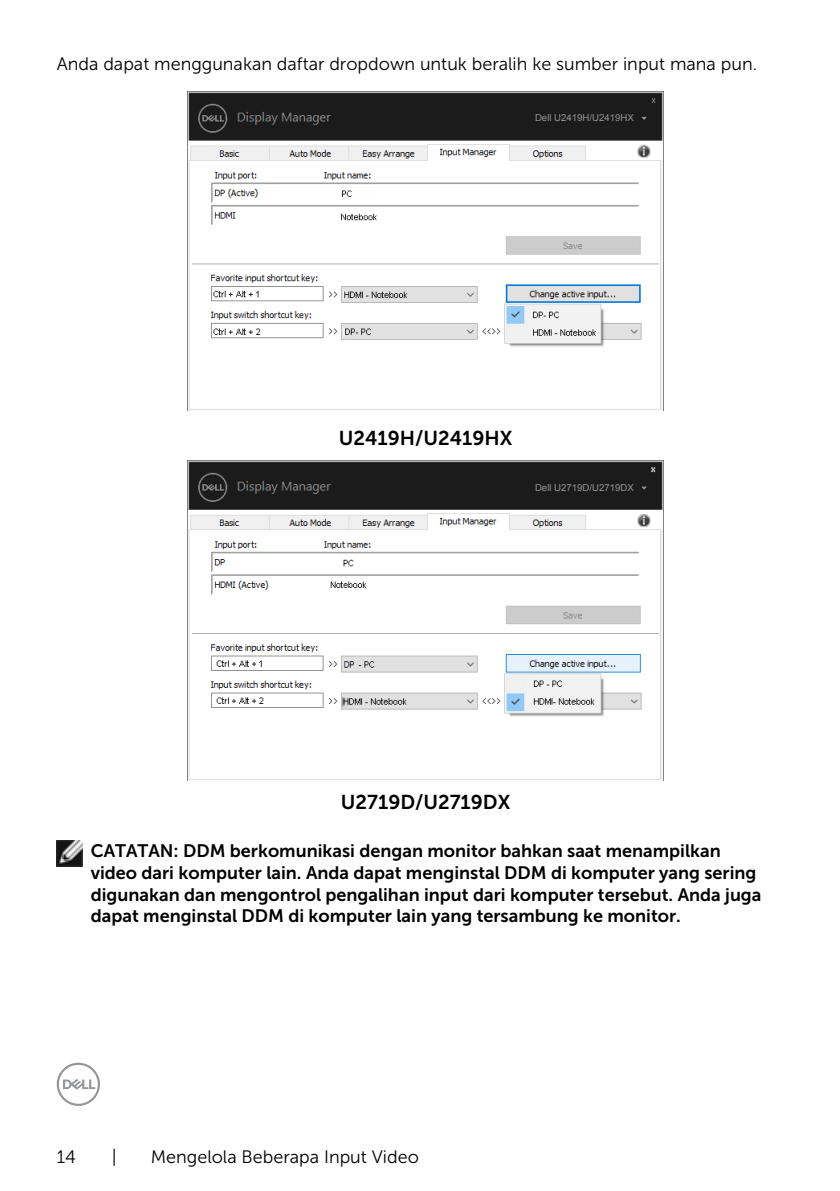
<style>
.page{position:relative;width:840px;height:1191px;background:#fff}
.page>*{position:absolute;margin:0;border:0;box-sizing:border-box;transform-origin:0 0}
.t1{font:20px "Museo Sans For Dell 700";color:#000}
.t2{font:18px/21.6px "Museo Sans For Dell 700";color:#000}
.t3{font:18px "Museo Sans For Dell 300";color:#000}
.t4{font:9.6px "Arial";color:#939393}
</style>
<div class="page">
<svg style="left:57px;top:1062px;width:43px;height:44px"></svg>
<img style="left:187px;top:91px;width:476px;height:320px">
<div style="left:531px;top:111px;width:117px;height:12px;background:#1b1b1b"></div>
<img style="left:187px;top:461px;width:476px;height:319px">
<div style="left:531px;top:481px;width:117px;height:11px;background:#1b1b1b"></div>
<svg style="left:641px;top:486px;width:5px;height:4px"></svg>
<img style="left:57px;top:840px;width:25px;height:26px">
<p class="t3" style="left:57px;top:54px;width:701px">Anda dapat menggunakan daftar dropdown untuk beralih ke sumber input mana pun.</p>
<p class="t4" style="left:534px;top:111px;width:100px">Dell U2419H/U2419HX</p>
<p class="t1" style="left:339px;top:427px;width:175px">U2419H/U2419HX</p>
<p class="t4" style="left:534px;top:481px;width:100px">Dell U2719D/U2719DX</p>
<p class="t1" style="left:341px;top:791px;width:171px">U2719D/U2719DX</p>
<p class="t2" style="left:91px;top:840px;width:671px">CATATAN: DDM berkomunikasi dengan monitor bahkan saat menampilkan video dari komputer lain. Anda dapat menginstal DDM di komputer yang sering digunakan dan mengontrol pengalihan input dari komputer tersebut. Anda juga dapat menginstal DDM di komputer lain yang tersambung ke monitor.</p>
<p class="t3" style="left:57px;top:1146px;width:21px">14</p>
<p class="t3" style="left:112px;top:1146px;width:6px">|</p>
<p class="t3" style="left:151px;top:1146px;width:269px">Mengelola Beberapa Input Video</p>
</div>
